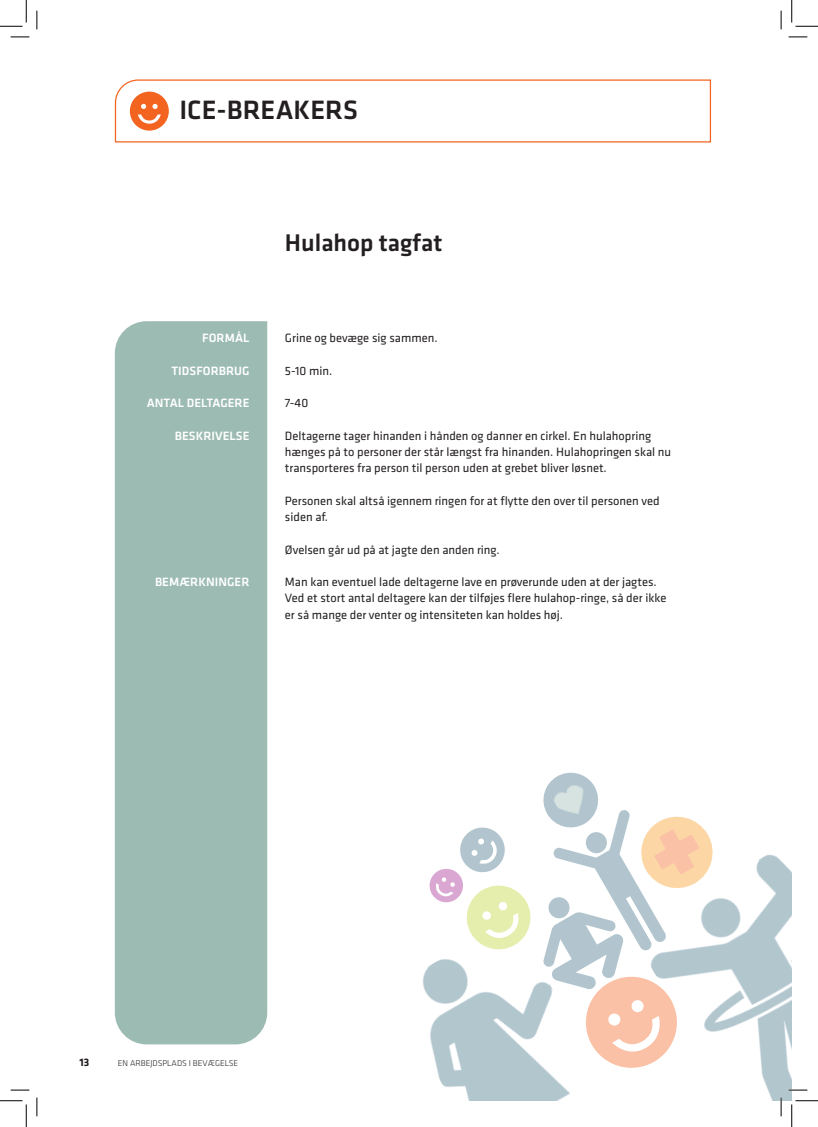
<style>
.page{position:relative;width:818px;height:1127px;background:#fff}
.page>*{position:absolute;margin:0;border:0;box-sizing:border-box;transform-origin:0 0}
.Overskrift_opslag_1__linie{font:500 27.5px "Klavika";color:#231f20}
.Underoverskrift{font:500 25px "Klavika";color:#231f20}
.BAR_Brød{font:12.5px/16.2px "Klavika";color:#231f20}
.t1{font:500 12.5px "Klavika";letter-spacing:.005em;color:#fff}
.t2{font:700 11.25px "Klavika";color:#231f20}
.t3{font:300 8.75px "Klavika";color:#231f20}
</style>
<div class="page">
<div style="left:115px;top:321px;width:152px;height:723px;background:#9cbbb2"></div>
<svg style="left:114px;top:79px;width:598px;height:64px"></svg>
<svg style="left:130px;top:92px;width:39px;height:39px"></svg>
<img style="left:718px;top:854px;width:74px;height:246px">
<svg style="left:429px;top:772px;width:289px;height:296px"></svg>
<img style="left:423px;top:917px;width:202px;height:183px">
<svg style="left:11px;top:36px;width:18px;height:2px"></svg>
<svg style="left:788px;top:36px;width:19px;height:2px"></svg>
<svg style="left:11px;top:1089px;width:18px;height:1px"></svg>
<svg style="left:788px;top:1088px;width:19px;height:2px"></svg>
<svg style="left:36px;top:11px;width:2px;height:18px"></svg>
<svg style="left:36px;top:1097px;width:2px;height:18px"></svg>
<svg style="left:780px;top:11px;width:2px;height:18px"></svg>
<svg style="left:780px;top:1097px;width:2px;height:18px"></svg>
<svg style="left:0;top:0;width:27px;height:27px"></svg>
<svg style="left:0;top:1100px;width:27px;height:26px"></svg>
<svg style="left:791px;top:0;width:27px;height:27px"></svg>
<svg style="left:791px;top:1100px;width:27px;height:26px"></svg>
<p class="Overskrift_opslag_1__linie" style="left:179px;top:91px;width:180px">ICE-BREAKERS</p>
<p class="t1" style="left:202px;top:329px;width:49px">FORMÅL</p>
<p class="t1" style="left:171px;top:362px;width:80px">TIDSFORBRUG</p>
<p class="t1" style="left:147px;top:394px;width:104px">ANTAL DELTAGERE</p>
<p class="t1" style="left:175px;top:427px;width:76px">BESKRIVELSE</p>
<p class="t1" style="left:155px;top:573px;width:96px">BEMÆRKNINGER</p>
<p class="Underoverskrift" style="left:285px;top:225px;width:159px">Hulahop tagfat</p>
<p class="BAR_Brød" style="left:285px;top:329px;width:154px">Grine og bevæge sig sammen.</p>
<p class="BAR_Brød" style="left:285px;top:362px;width:49px">5-10 min.</p>
<p class="BAR_Brød" style="left:285px;top:394px;width:25px">7-40</p>
<p class="BAR_Brød" style="left:285px;top:427px;width:388px">Deltagerne tager hinanden i hånden og danner en cirkel. En hulahopring hænges på to personer der står længst fra hinanden. Hulahopringen skal nu transporteres fra person til person uden at grebet bliver løsnet.</p>
<p class="BAR_Brød" style="left:285px;top:492px;width:376px">Personen skal altså igennem ringen for at flytte den over til personen ved siden af.</p>
<p class="BAR_Brød" style="left:285px;top:540px;width:216px">Øvelsen går ud på at jagte den anden ring.</p>
<p class="BAR_Brød" style="left:285px;top:573px;width:383px">Man kan eventuel lade deltagerne lave en prøverunde uden at der jagtes.<br>Ved et stort antal deltagere kan der tilføjes flere hulahop-ringe, så der ikke er så mange der venter og intensiteten kan holdes høj.</p>
<p class="t2" style="left:79px;top:1053px;width:11px">13</p>
<p class="t3" style="left:118px;top:1057px;width:122px">EN ARBEJDSPLADS I BEVÆGELSE</p>
</div>
